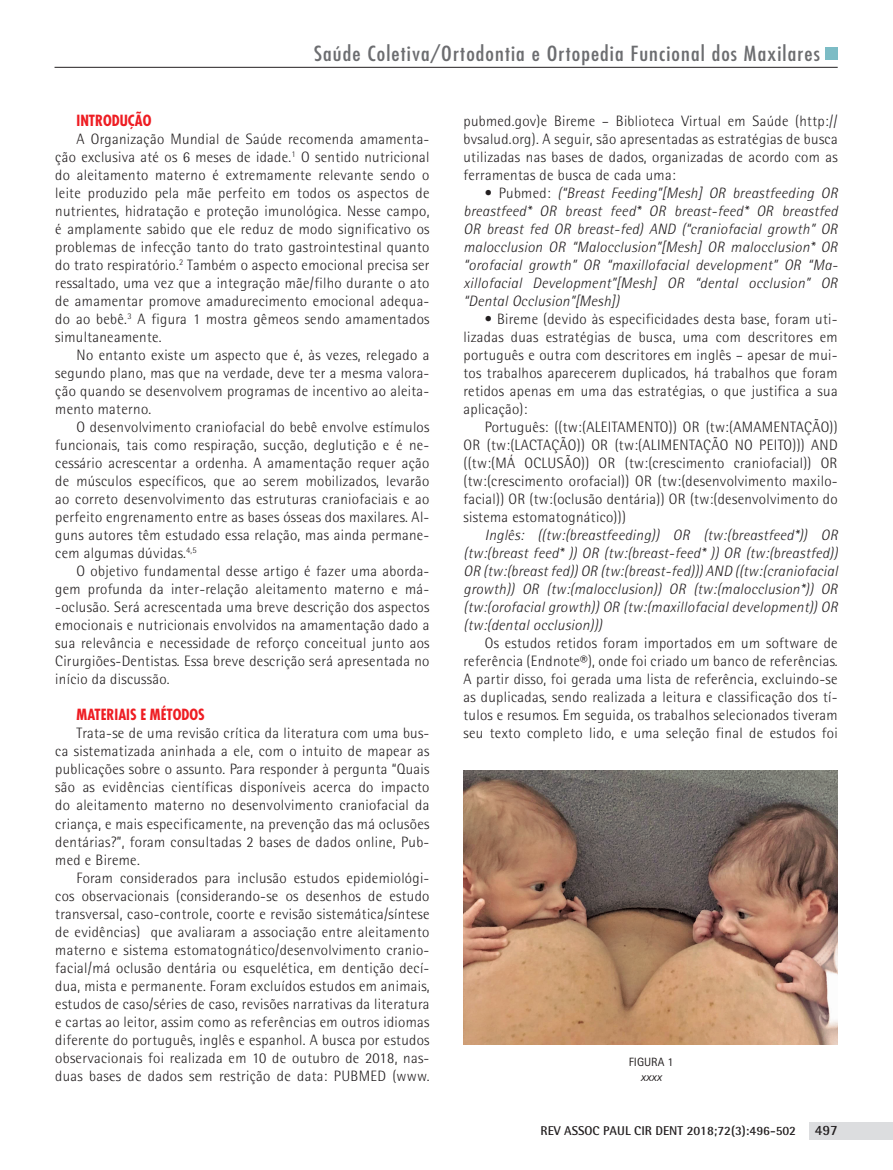
<style>
.page{position:relative;width:893px;height:1170px;background:#fff}
.page>*{position:absolute;margin:0;border:0;box-sizing:border-box;transform-origin:0 0}
.t1{font:condensed 20.25px "Futura Std";letter-spacing:.05em;color:#6c6d70;scale:1.11 1}
.Texto_Corrido_com_Pa{font:300 15px/18px "Rotis Semi Sans";letter-spacing:.02em;color:#231f20;text-align:justify}
.Texto_Corrido_com_Pa-2{font:italic 300 15px/18px "Rotis Semi Sans";letter-spacing:.02em;color:#231f20;text-align:justify}
.Texto_Corrido_com_Pa-3{font:700 condensed 15px "Futura Std";color:#ee1d23}
.t2{font:700 14.25px "Rotis Semi Sans";color:#231f20}
.t3{font:700 12.75px "Rotis Semi Sans";color:#231f20}
.Legenda{font:12px "Rotis Sans Serif";color:#231f20}
.Legenda-2{font:italic 12px "Rotis Sans Serif";color:#231f20}
.s1{font-style:normal}
</style>
<div class="page">
<hr style="left:55px;top:67px;width:783px;height:1px;background:#231f20">
<div style="left:809px;top:1121px;width:84px;height:18px;background:#dcdddf"></div>
<div style="left:825px;top:47px;width:13px;height:13px;background:#7cbcc5"></div>
<img style="left:463px;top:770px;width:375px;height:274px">
<h1 class="t1" style="left:314px;top:41px;width:457px">Saúde Coletiva/Ortodontia e Ortopedia Funcional dos Maxilares</h1>
<p class="Texto_Corrido_com_Pa-3" style="left:77px;top:111px;width:76px">INTRODUÇÃO</p>
<p class="Texto_Corrido_com_Pa" style="left:55px;top:130px;width:376px;text-indent:21px">A Organização Mundial de Saúde recomenda amamenta&shy;ção exclusiva até os 6 meses de idade.<sup>1</sup> O sentido nutricional do aleitamento materno é extremamente relevante sendo o leite produzido pela mãe perfeito em todos os aspectos de nutrientes, hidratação e proteção imunológica. Nesse campo, é amplamente sabido que ele reduz de modo significativo os problemas de infecção tanto do trato gastrointestinal quanto do trato respiratório.<sup>2</sup> Também o aspecto emocional precisa ser ressaltado, uma vez que a integração mãe/filho durante o ato de amamentar promove amadurecimento emocional adequa&shy;do ao bebê.<sup>3</sup> A figura 1 mostra gêmeos sendo amamentados simultaneamente.</p>
<p class="Texto_Corrido_com_Pa" style="left:55px;top:346px;width:376px;text-indent:21px">No entanto existe um aspecto que é, às vezes, relegado a segundo plano, mas que na verdade, deve ter a mesma valora&shy;ção quando se desenvolvem programas de incentivo ao aleita&shy;mento materno.</p>
<p class="Texto_Corrido_com_Pa" style="left:55px;top:418px;width:376px;text-indent:21px">O desenvolvimento craniofacial do bebê envolve estímulos funcionais, tais como respiração, sucção, deglutição e é ne&shy;cessário acrescentar a ordenha. A amamentação requer ação de músculos específicos, que ao serem mobilizados, levarão ao correto desenvolvimento das estruturas craniofaciais e ao perfeito engrenamento entre as bases ósseas dos maxilares. Al&shy;guns autores têm estudado essa relação, mas ainda permane&shy;cem algumas dúvidas.<sup>4,5</sup></p>
<p class="Texto_Corrido_com_Pa" style="left:55px;top:562px;width:376px;text-indent:21px">O objetivo fundamental desse artigo é fazer uma aborda&shy;gem profunda da inter-relação aleitamento materno e má--oclusão. Será acrescentada uma breve descrição dos aspectos emocionais e nutricionais envolvidos na amamentação dado a sua relevância e necessidade de reforço conceitual junto aos Cirurgiões-Dentistas. Essa breve descrição será apresentada no início da discussão.</p>
<p class="Texto_Corrido_com_Pa-3" style="left:77px;top:705px;width:130px">MATERIAIS E MÉTODOS</p>
<p class="Texto_Corrido_com_Pa" style="left:55px;top:724px;width:376px;text-indent:21px">Trata-se de uma revisão crítica da literatura com uma bus&shy;ca sistematizada aninhada a ele, com o intuito de mapear as publicações sobre o assunto. Para responder à pergunta “Quais são as evidências científicas disponíveis acerca do impacto do aleitamento materno no desenvolvimento craniofacial da criança, e mais especificamente, na prevenção das má oclusões dentárias?”, foram consultadas 2 bases de dados online, Pub&shy;med e Bireme.</p>
<p class="Texto_Corrido_com_Pa" style="left:55px;top:868px;width:376px;text-indent:21px">Foram considerados para inclusão estudos epidemiológi&shy;cos observacionais (considerando-se os desenhos de estudo transversal, caso-controle, coorte e revisão sistemática/síntese de evidências) que avaliaram a associação entre aleitamento materno e sistema estomatognático/desenvolvimento cranio&shy;facial/má oclusão dentária ou esquelética, em dentição decí&shy;dua, mista e permanente. Foram excluídos estudos em animais, estudos de caso/séries de caso, revisões narrativas da literatura e cartas ao leitor, assim como as referências em outros idiomas diferente do português, inglês e espanhol. A busca por estudos observacionais foi realizada em 10 de outubro de 2018, nas&shy;duas bases de dados sem restrição de data: PUBMED (www.</p>
<p class="Texto_Corrido_com_Pa" style="left:463px;top:112px;width:376px">pubmed.gov)e Bireme – Biblioteca Virtual em Saúde (http:// bvsalud.org). A seguir, são apresentadas as estratégias de busca utilizadas nas bases de dados, organizadas de acordo com as ferramentas de busca de cada uma:</p>
<p class="Texto_Corrido_com_Pa-2" style="left:463px;top:184px;width:376px;text-indent:21px"><span class="s1">• Pubmed:</span> (“Breast Feeding”[Mesh] OR breastfeeding OR breastfeed* OR breast feed* OR breast-feed* OR breastfed OR breast fed OR breast-fed) AND (“craniofacial growth” OR malocclusion OR “Malocclusion”[Mesh] OR malocclusion* OR “orofacial growth” OR “maxillofacial development” OR “Ma&shy;xillofacial Development”[Mesh] OR “dental occlusion” OR “Dental Occlusion”[Mesh])</p>
<p class="Texto_Corrido_com_Pa" style="left:463px;top:310px;width:376px;text-indent:21px">• Bireme (devido às especificidades desta base, foram uti&shy;lizadas duas estratégias de busca, uma com descritores em português e outra com descritores em inglês – apesar de mui&shy;tos trabalhos aparecerem duplicados, há trabalhos que foram retidos apenas em uma das estratégias, o que justifica a sua aplicação):</p>
<p class="Texto_Corrido_com_Pa" style="left:463px;top:418px;width:376px;text-indent:21px">Português: ((tw:(ALEITAMENTO)) OR (tw:(AMAMENTAÇÃO))<br>OR (tw:(LACTAÇÃO)) OR (tw:(ALIMENTAÇÃO NO PEITO))) AND ((tw:(MÁ OCLUSÃO)) OR (tw:(crescimento craniofacial)) OR (tw:(crescimento orofacial)) OR (tw:(desenvolvimento maxilo&shy;facial)) OR (tw:(oclusão dentária)) OR (tw:(desenvolvimento do sistema estomatognático)))</p>
<p class="Texto_Corrido_com_Pa-2" style="left:463px;top:526px;width:376px;text-indent:21px">Inglês: ((tw:(breastfeeding)) OR (tw:(breastfeed*)) OR (tw:(breast feed* )) OR (tw:(breast-feed* )) OR (tw:(breastfed))<br>OR (tw:(breast fed)) OR (tw:(breast-fed))) AND ((tw:(craniofacial growth)) OR (tw:(malocclusion)) OR (tw:(malocclusion*)) OR (tw:(orofacial growth)) OR (tw:(maxillofacial development)) OR (tw:(dental occlusion)))</p>
<p class="Texto_Corrido_com_Pa" style="left:463px;top:634px;width:376px;text-indent:21px">Os estudos retidos foram importados em um software de referência (Endnote®), onde foi criado um banco de referências.<br>A partir disso, foi gerada uma lista de referência, excluindo-se as duplicadas, sendo realizada a leitura e classificação dos tí&shy;tulos e resumos. Em seguida, os trabalhos selecionados tiveram seu texto completo lido, e uma seleção final de estudos foi</p>
<p class="Legenda" style="left:629px;top:1055px;width:46px">FIGURA 1</p>
<p class="Legenda-2" style="left:640px;top:1069px;width:23px">xxxx</p>
<p class="t3" style="left:541px;top:1122px;width:257px">REV ASSOC PAUL CIR DENT 2018;72(3):496-502</p>
<p class="t2" style="left:815px;top:1120px;width:24px">497</p>
</div>
